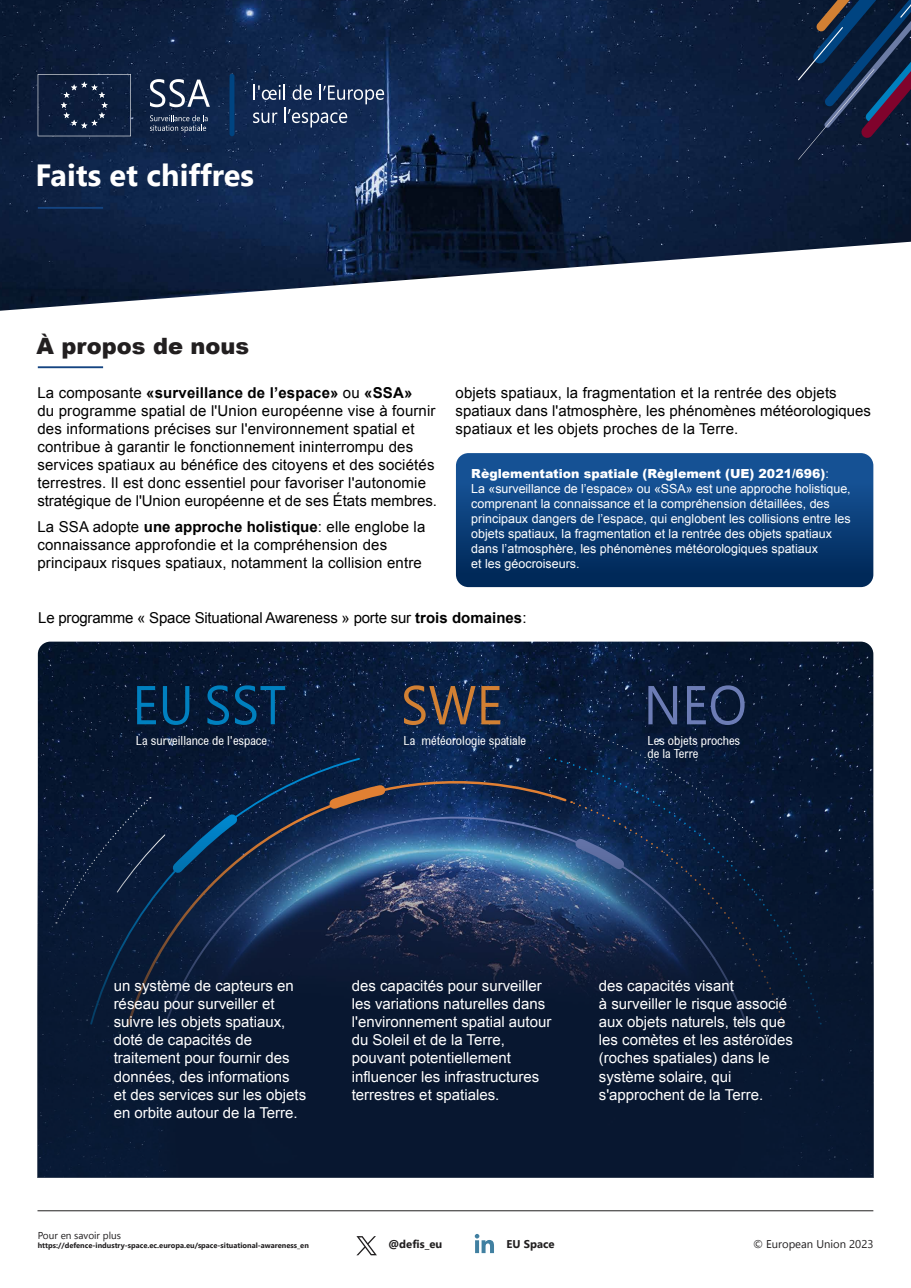
<style>
.page{position:relative;width:911px;height:1288px;background:#fff}
.page>*{position:absolute;margin:0;border:0;box-sizing:border-box;transform-origin:0 0}
.t1{font:700 30.62px "Segoe UI";color:#fff}
.t2{font:900 22.5px "Arial";color:#221f20}
.t3{font:15px/18px "Arial";letter-spacing:.01em;color:#000}
.t4{font:15px/18px "Arial";color:#fff}
.t5{font:15px "Arial";letter-spacing:-.015em;color:#000}
.t6{font:12.5px/15px "Arial";color:#fff}
.t7{font:condensed 12.5px/13.8px "Arial";color:#fff}
.t8{font:11.25px "Segoe UI";color:#211f20}
.t9{font:700 11.25px "Segoe UI";color:#211f20}
.t10{font:10px "Segoe UI";color:#211f20}
.t11{font:700 7.5px "Segoe UI";color:#211f20}
.s1{font-weight:700}
.s2{font-weight:900}
</style>
<div class="page">
<hr style="left:37px;top:1210px;width:836px;height:1px;background:#211f20">
<hr style="left:38px;top:366px;width:65px;height:2px;background:#144481">
<svg style="left:456px;top:453px;width:417px;height:134px;background:#0c407a"></svg>
<svg style="left:38px;top:641px;width:835px;height:537px;background:#0d1f3c"></svg>
<svg style="left:137px;top:686px;width:19px;height:38px"></svg>
<svg style="left:163px;top:686px;width:26px;height:39px"></svg>
<svg style="left:207px;top:685px;width:22px;height:40px"></svg>
<svg style="left:235px;top:685px;width:50px;height:40px;background:#05355c"></svg>
<svg style="left:404px;top:685px;width:71px;height:40px;background:#4b4142"></svg>
<svg style="left:481px;top:686px;width:19px;height:38px"></svg>
<svg style="left:539px;top:685px;width:245px;height:339px;background:#112546"></svg>
<svg style="left:356px;top:1236px;width:21px;height:19px"></svg>
<svg style="left:475px;top:1234px;width:19px;height:19px"></svg>
<img style="left:0;top:0;width:911px;height:311px">
<svg style="left:798px;top:0;width:113px;height:160px;background:#182846"></svg>
<hr style="left:38px;top:207px;width:65px;height:2px;background:#144481">
<svg style="left:253px;top:85px;width:131px;height:43px;background:#35496c"></svg>
<hr style="left:230px;top:74px;width:4px;height:62px;background:#004481;border-radius:2px">
<svg style="left:150px;top:79px;width:60px;height:28px"></svg>
<svg style="left:38px;top:74px;width:93px;height:62px;background:#1a2a47"></svg>
<svg style="left:150px;top:115px;width:58px;height:18px"></svg>
<h1 class="t1" style="left:36px;top:152px;width:220px">Faits et chiffres</h1>
<h2 class="t2" style="left:36px;top:329px;width:214px">À propos de nous</h2>
<p class="t3" style="left:37px;top:383px;width:401px">La composante <span class="s1">«surveillance de l’espace»</span> ou <span class="s1">«SSA»<br></span>du programme spatial de l'Union européenne vise à fournir des informations précises sur l'environnement spatial et contribue à garantir le fonctionnement ininterrompu des services spatiaux au bénéfice des citoyens et des sociétés terrestres. Il est donc essentiel pour favoriser l'autonomie stratégique de l'Union européenne et de ses États membres.</p>
<p class="t3" style="left:37px;top:518px;width:389px">La SSA adopte <span class="s1">une approche holistique</span>: elle englobe la connaissance approfondie et la compréhension des principaux risques spatiaux, notamment la collision entre</p>
<p class="t3" style="left:455px;top:383px;width:417px">objets spatiaux, la fragmentation et la rentrée des objets spatiaux dans l'atmosphère, les phénomènes météorologiques spatiaux et les objets proches de la Terre.</p>
<p class="t6" style="left:471px;top:467px;width:381px"><span class="s2">Règlementation spatiale (Règlement (UE) 2021/696)</span>:<br>La «surveillance de l’espace» ou «SSA» est une approche holistique, comprenant la connaissance et la compréhension détaillées, des principaux dangers de l’espace, qui englobent les collisions entre les objets spatiaux, la fragmentation et la rentrée des objets spatiaux dans l’atmosphère, les phénomènes météorologiques spatiaux<br>et les géocroiseurs.</p>
<p class="t5" style="left:38px;top:608px;width:490px">Le programme « Space Situational Awareness » porte sur <span class="s1">trois domaines</span>:</p>
<p class="t7" style="left:136px;top:733px;width:133px">La surveillance de l'espace</p>
<p class="t7" style="left:403px;top:733px;width:124px">La météorologie spatiale</p>
<p class="t7" style="left:647px;top:733px;width:94px">Les objets proches de la Terre</p>
<p class="t4" style="left:114px;top:977px;width:194px">un système de capteurs en réseau pour surveiller et suivre les objets spatiaux, doté de capacités de traitement pour fournir des données, des informations<br>et des services sur les objets en orbite autour de la Terre.</p>
<p class="t4" style="left:352px;top:977px;width:201px">des capacités pour surveiller les variations naturelles dans l'environnement spatial autour du Soleil et de la Terre, pouvant potentiellement influencer les infrastructures terrestres et spatiales.</p>
<p class="t4" style="left:599px;top:977px;width:196px">des capacités visant<br>à surveiller le risque associé aux objets naturels, tels que les comètes et les astéroïdes (roches spatiales) dans le système solaire, qui s'approchent de la Terre.</p>
<p class="t10" style="left:38px;top:1228px;width:85px">Pour en savoir plus</p>
<p class="t11" style="left:38px;top:1239px;width:273px">https://defence-industry-space.ec.europa.eu/space-situational-awareness_en</p>
<p class="t9" style="left:389px;top:1235px;width:55px">@defis_eu</p>
<p class="t9" style="left:507px;top:1235px;width:49px">EU Space</p>
<p class="t8" style="left:753px;top:1236px;width:122px">© European Union 2023</p>
</div>
